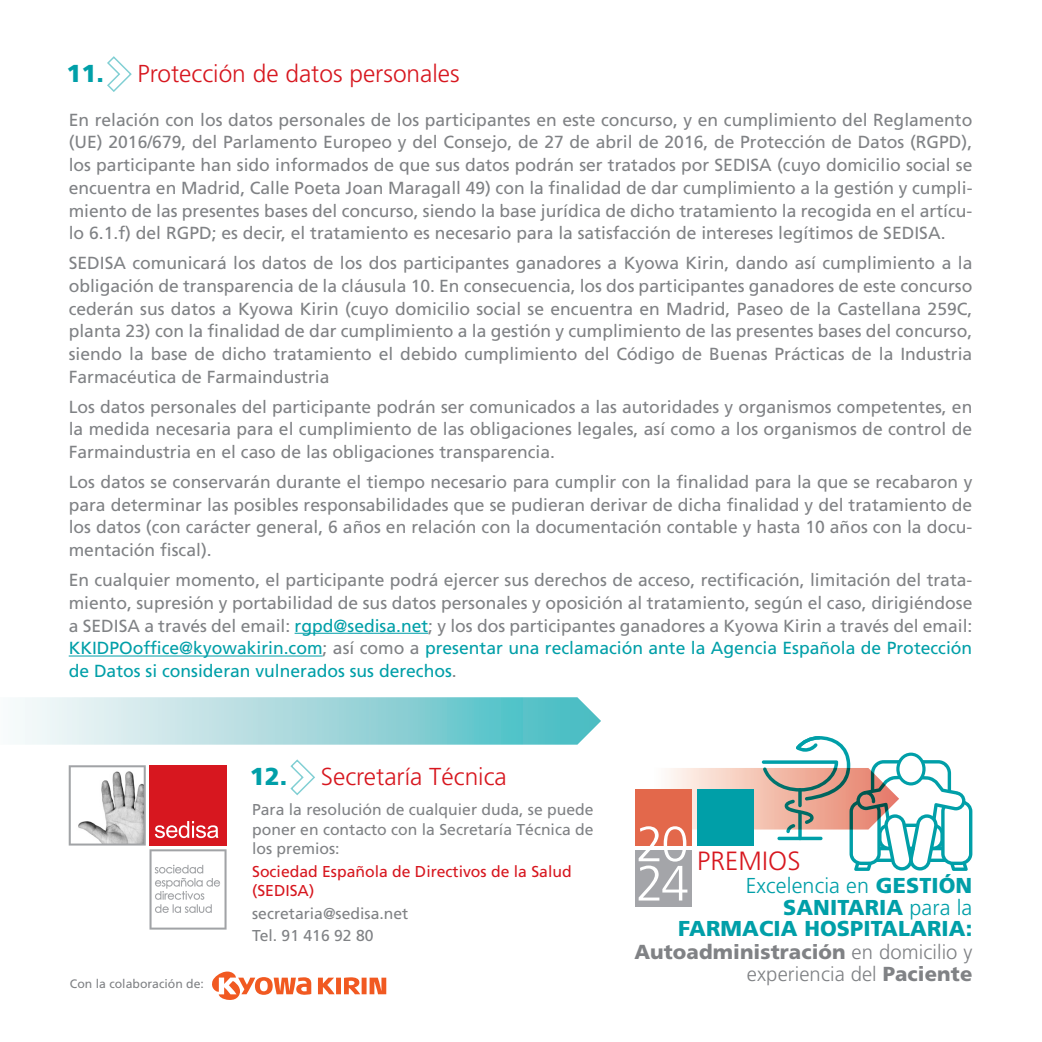
<style>
.page{position:relative;width:1042px;height:1042px;background:#fff}
.page>*{position:absolute;margin:0;border:0;box-sizing:border-box;transform-origin:0 0}
.t1{font:300 26.43px "Frutiger";letter-spacing:.005em;color:#d7171f}
.t2{font:300 24.5px "Frutiger";color:#d7171f}
.t3{font:900 21.53px/21.5px "Frutiger";letter-spacing:.005em;color:#009fa8;text-align:right}
.t4{font:900 20.3px/21.5px "Frutiger";letter-spacing:.005em;color:#808285;text-align:right}
.t5{font:17.5px/22.8px "Frutiger";color:#808285;text-align:justify}
.t6{font:15.75px/19.2px "Frutiger";color:#808285;text-align:justify}
.t7{font:15.75px/19.2px "Frutiger";color:#d7171f}
.t8{font:12.25px "Frutiger";color:#808285}
.s1{font-weight:900;color:#009fa8}
.s2{color:#009fa8}
.s3{font-weight:300}
</style>
<div class="page">
<hr style="left:295px;top:633px;width:133px;height:1px;background:#009fa8">
<hr style="left:69px;top:655px;width:254px;height:1px;background:#009fa8">
<svg style="left:107px;top:56px;width:25px;height:36px"></svg>
<div style="left:635px;top:850px;width:57px;height:56px;background:#a4a5a9"></div>
<div style="left:635px;top:789px;width:57px;height:56px;background:#e3684b"></div>
<svg style="left:638px;top:736px;width:334px;height:164px"></svg>
<svg style="left:20px;top:697px;width:581px;height:47px;background:#a4dade"></svg>
<svg style="left:290px;top:759px;width:25px;height:36px"></svg>
<svg style="left:69px;top:765px;width:158px;height:164px"></svg>
<svg style="left:318px;top:977px;width:17px;height:17px"></svg>
<svg style="left:212px;top:971px;width:99px;height:29px"></svg>
<div style="left:336px;top:977px;width:5px;height:17px;background:#f15921"></div>
<hr style="left:362px;top:977px;width:4px;height:17px;background:#f15921">
<svg style="left:344px;top:977px;width:16px;height:17px"></svg>
<svg style="left:369px;top:977px;width:17px;height:17px"></svg>
<h2 class="t2" style="left:66px;top:60px;width:395px"><span class="s1">11.</span> Protección de datos personales</h2>
<p class="t5" style="left:69px;top:108px;width:905px">En relación con los datos personales de los participantes en este concurso, y en cumplimiento del Reglamento (UE) 2016/679, del Parlamento Europeo y del Consejo, de 27 de abril de 2016, de Protección de Datos (RGPD), los participante han sido informados de que sus datos podrán ser tratados por SEDISA (cuyo domicilio social se encuentra en Madrid, Calle Poeta Joan Maragall 49) con la finalidad de dar cumplimiento a la gestión y cumpli&shy;miento de las presentes bases del concurso, siendo la base jurídica de dicho tratamiento la recogida en el artícu&shy;lo 6.1.f) del RGPD; es decir, el tratamiento es necesario para la satisfacción de intereses legítimos de SEDISA.</p>
<p class="t5" style="left:69px;top:251px;width:905px">SEDISA comunicará los datos de los dos participantes ganadores a Kyowa Kirin, dando así cumplimiento a la obligación de transparencia de la cláusula 10. En consecuencia, los dos participantes ganadores de este concurso cederán sus datos a Kyowa Kirin (cuyo domicilio social se encuentra en Madrid, Paseo de la Castellana 259C, planta 23) con la finalidad de dar cumplimiento a la gestión y cumplimiento de las presentes bases del concurso, siendo la base de dicho tratamiento el debido cumplimiento del Código de Buenas Prácticas de la Industria Farmacéutica de Farmaindustria</p>
<p class="t5" style="left:69px;top:395px;width:905px">Los datos personales del participante podrán ser comunicados a las autoridades y organismos competentes, en la medida necesaria para el cumplimiento de las obligaciones legales, así como a los organismos de control de Farmaindustria en el caso de las obligaciones transparencia.</p>
<p class="t5" style="left:69px;top:470px;width:905px">Los datos se conservarán durante el tiempo necesario para cumplir con la finalidad para la que se recabaron y para determinar las posibles responsabilidades que se pudieran derivar de dicha finalidad y del tratamiento de los datos (con carácter general, 6 años en relación con la documentación contable y hasta 10 años con la docu&shy;mentación fiscal).</p>
<p class="t5" style="left:69px;top:568px;width:905px">En cualquier momento, el participante podrá ejercer sus derechos de acceso, rectificación, limitación del trata&shy;miento, supresión y portabilidad de sus datos personales y oposición al tratamiento, según el caso, dirigiéndose a SEDISA a través del email: <span class="s2">rgpd@sedisa.net</span>; y los dos participantes ganadores a Kyowa Kirin a través del email:<br><span class="s2">KKIDPOoffice@kyowakirin.com</span>; así como a <span class="s2">presentar una reclamación ante la Agencia Española de Protección de Datos si consideran vulnerados sus derechos</span>.</p>
<p class="t8" style="left:70px;top:976px;width:136px">Con la colaboración de:</p>
<h2 class="t2" style="left:250px;top:763px;width:258px"><span class="s1">12.</span> Secretaría Técnica</h2>
<p class="t6" style="left:252px;top:800px;width:343px">Para la resolución de cualquier duda, se puede poner en contacto con la Secretaría Técnica de los premios:</p>
<p class="t7" style="left:252px;top:861px;width:321px">Sociedad Española de Directivos de la Salud (SEDISA)</p>
<p class="t6" style="left:252px;top:902px;width:158px;line-height:22.8px">secretaria@sedisa.net<br>Tel. 91 416 92 80</p>
<h1 class="t1" style="left:697px;top:846px;width:105px">PREMIOS</h1>
<p class="t3" style="left:678px;top:874px;width:296px"><span class="s3">Excelencia en</span> GESTIÓN<br>SANITARIA <span class="s3">para la<br></span>FARMACIA HOSPITALARIA:</p>
<p class="t4" style="left:634px;top:941px;width:339px">Autoadministración <span class="s3">en domicilio y experiencia del</span> Paciente</p>
</div>
